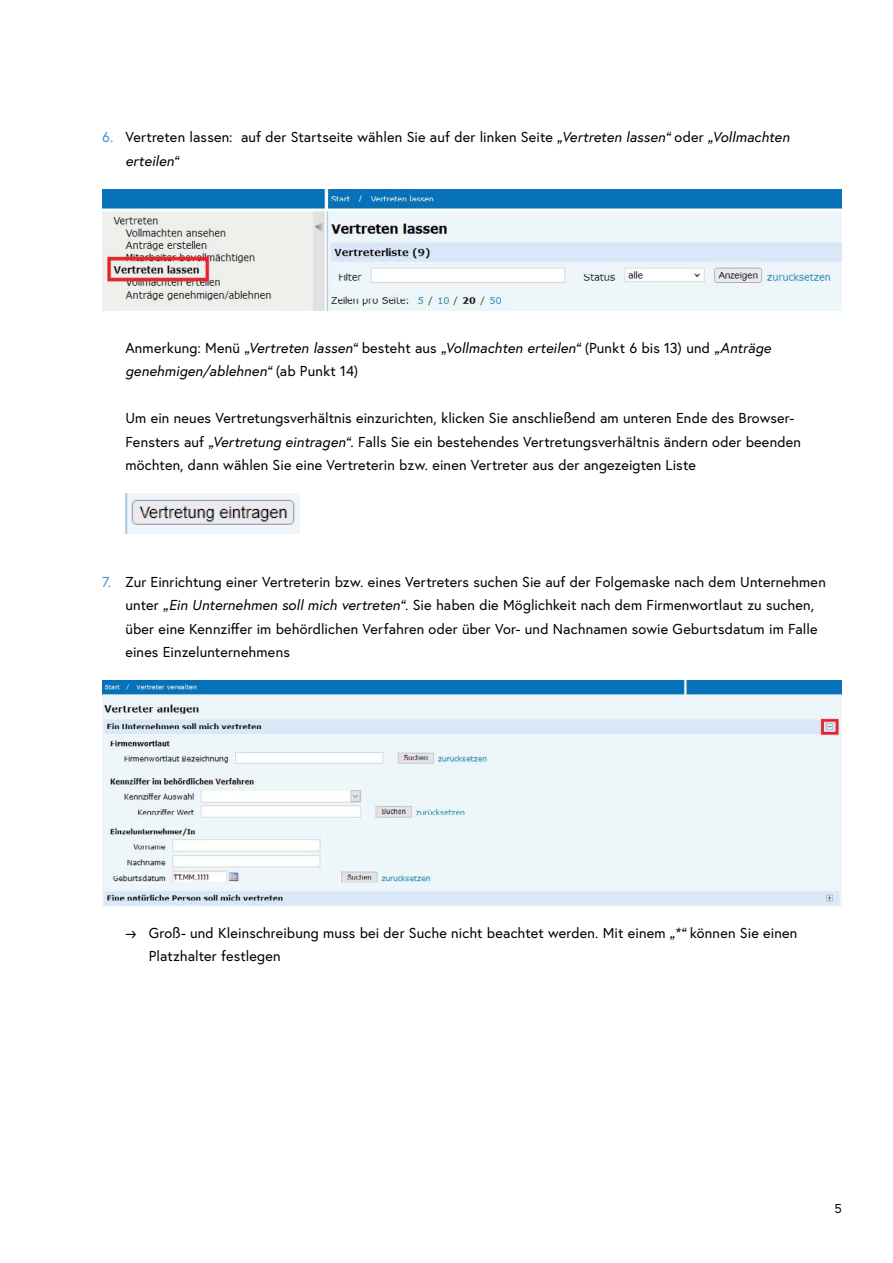
<style>
.page{position:relative;width:893px;height:1263px;background:#fff}
.page>*{position:absolute;margin:0;border:0;box-sizing:border-box;transform-origin:0 0}
.t1{font:14.4px/23.4px "Europa Austria";letter-spacing:.01em;color:#000}
.t2{font:italic 14.4px/23.4px "Europa Austria";letter-spacing:.01em;color:#000}
.t3{font:12.75px "Europa Austria";color:#000}
.s1{color:#4e8fcc}
.s2{font-style:italic}
.s3{font-style:normal}
</style>
<div class="page">
<img style="left:102px;top:189px;width:740px;height:121px">
<img style="left:126px;top:493px;width:173px;height:41px">
<img style="left:102px;top:680px;width:740px;height:227px">
<p class="t1" style="left:125px;top:125px;width:666px;text-indent:-23px"><span class="s1">6.</span> Vertreten lassen: auf der Startseite wählen Sie auf der linken Seite <span class="s2">„Vertreten lassen“</span> oder <span class="s2">„Vollmachten erteilen“</span></p>
<p class="t2" style="left:125px;top:336px;width:647px"><span class="s3">Anmerkung: Menü</span> „Vertreten lassen“ <span class="s3">besteht aus</span> „Vollmachten erteilen“ <span class="s3">(Punkt 6 bis 13) und</span> „Anträge genehmigen/ablehnen“ <span class="s3">(ab Punkt 14)</span></p>
<p class="t1" style="left:125px;top:406px;width:677px">Um ein neues Vertretungsverhältnis einzurichten, klicken Sie anschließend am unteren Ende des Browser-<br>Fensters auf <span class="s2">„Vertretung eintragen“</span>. Falls Sie ein bestehendes Vertretungsverhältnis ändern oder beenden möchten, dann wählen Sie eine Vertreterin bzw. einen Vertreter aus der angezeigten Liste</p>
<p class="t1" style="left:125px;top:570px;width:702px;text-indent:-23px"><span class="s1">7.</span> Zur Einrichtung einer Vertreterin bzw. eines Vertreters suchen Sie auf der Folgemaske nach dem Unternehmen unter <span class="s2">„Ein Unternehmen soll mich vertreten“</span>. Sie haben die Möglichkeit nach dem Firmenwortlaut zu suchen, über eine Kennziffer im behördlichen Verfahren oder über Vor- und Nachnamen sowie Geburtsdatum im Falle eines Einzelunternehmens</p>
<p class="t1" style="left:149px;top:921px;width:650px;text-indent:-23px">→ Groß- und Kleinschreibung muss bei der Suche nicht beachtet werden. Mit einem <span class="s2">„*“</span> können Sie einen<br>Platzhalter festlegen</p>
<p class="t3" style="left:835px;top:1200px;width:9px">5</p>
</div>
